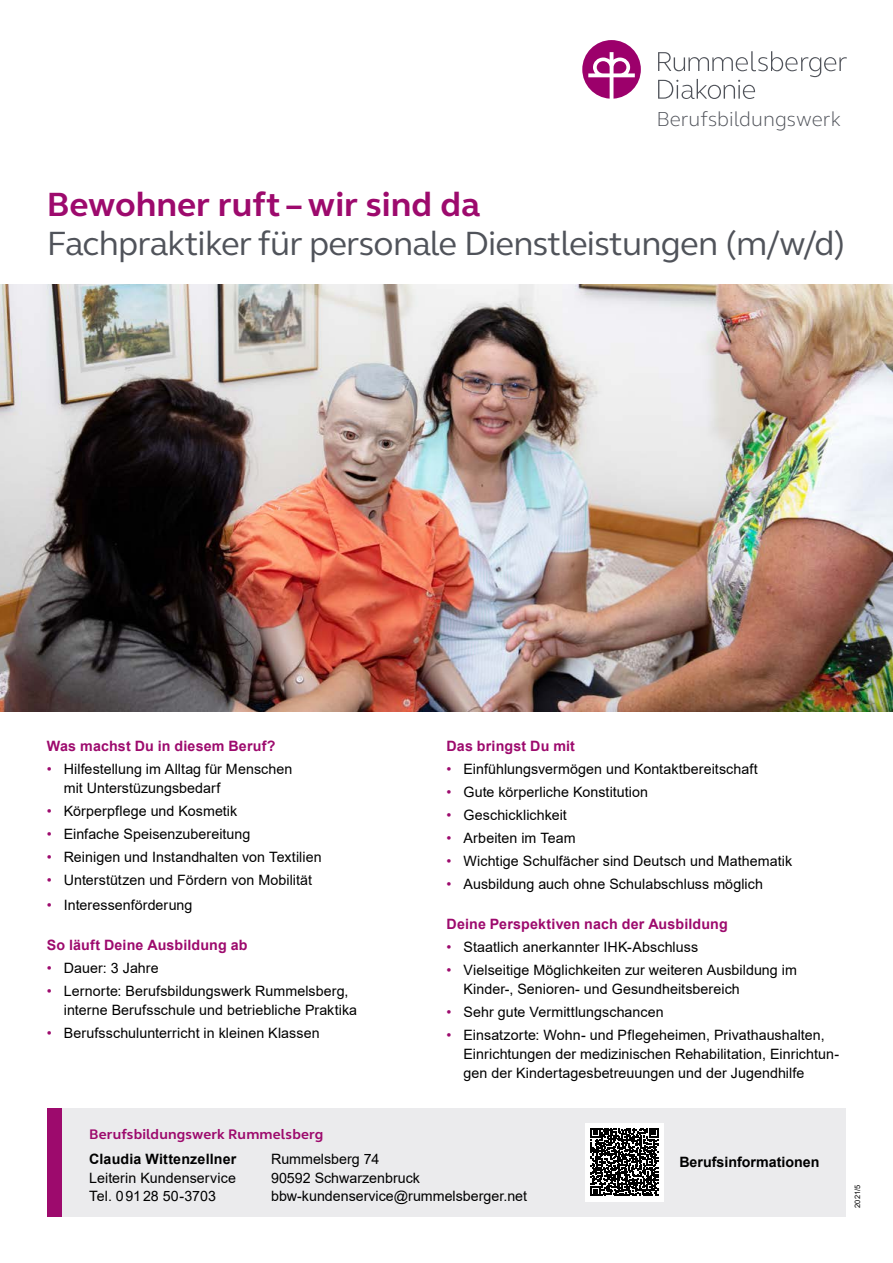
<style>
.page{position:relative;width:893px;height:1263px;background:#fff}
.page>*{position:absolute;margin:0;border:0;box-sizing:border-box;transform-origin:0 0}
.t1{font:34.5px "FS Elliot";letter-spacing:-.02em;color:#50535a}
.t2{font:700 34.5px "FS Elliot";color:#9d0a6d}
.t3{font:300 20.85px "FS Elliot";color:#50535a}
.t4{font:14.25px/18.8px "Arial";letter-spacing:.005em;color:#000}
.t5{font:700 14.25px "Arial";letter-spacing:.01em;color:#9d0a6d}
.t6{font:700 14.25px "Arial";color:#000}
.t7{font:700 14.25px "FS Elliot";letter-spacing:.01em;color:#9d0a6d}
.t8{font:7.5px "Arial";color:#000}
.s1{color:#9d0a6d}
</style>
<div class="page">
<svg style="left:658px;top:51px;width:189px;height:48px"></svg>
<svg style="left:582px;top:40px;width:59px;height:59px"></svg>
<img style="left:0;top:285px;width:893px;height:426px">
<div style="left:62px;top:1108px;width:784px;height:108px;background:#ebebed"></div>
<div style="left:47px;top:1108px;width:15px;height:108px;background:#9d0a6d"></div>
<div style="left:585px;top:1122px;width:79px;height:79px;background:#fff"></div>
<svg style="left:591px;top:1128px;width:67px;height:68px"></svg>
<h2 class="t3" style="left:656px;top:105px;width:186px">Berufsbildungswerk</h2>
<h1 class="t2" style="left:47px;top:181px;width:435px">Bewohner ruft – wir sind da</h1>
<h1 class="t1" style="left:47px;top:220px;width:800px">Fachpraktiker für personale Dienstleistungen (m/w/d)</h1>
<p class="t5" style="left:47px;top:736px;width:230px">Was machst Du in diesem Beruf?</p>
<p class="t4" style="left:64px;top:760px;width:230px;text-indent:-17px"><span class="s1">•</span> Hilfestellung im Alltag für Menschen mit Unterstüzungsbedarf</p>
<p class="t4" style="left:47px;top:802px;width:192px"><span class="s1">•</span> Körperpflege und Kosmetik</p>
<p class="t4" style="left:47px;top:825px;width:205px"><span class="s1">•</span> Einfache Speisenzubereitung</p>
<p class="t4" style="left:47px;top:848px;width:276px"><span class="s1">•</span> Reinigen und Instandhalten von Textilien</p>
<p class="t4" style="left:47px;top:871px;width:267px"><span class="s1">•</span> Unterstützen und Fördern von Mobilität</p>
<p class="t4" style="left:47px;top:896px;width:147px"><span class="s1">•</span> Interessenförderung</p>
<p class="t5" style="left:47px;top:935px;width:202px">So läuft Deine Ausbildung ab</p>
<p class="t4" style="left:47px;top:959px;width:113px"><span class="s1">•</span> Dauer: 3 Jahre</p>
<p class="t4" style="left:64px;top:982px;width:295px;text-indent:-17px"><span class="s1">•</span> Lernorte: Berufsbildungswerk Rummelsberg, interne Berufsschule und betriebliche Praktika</p>
<p class="t4" style="left:47px;top:1024px;width:274px"><span class="s1">•</span> Berufsschulunterricht in kleinen Klassen</p>
<p class="t5" style="left:446px;top:736px;width:130px">Das bringst Du mit</p>
<p class="t4" style="left:446px;top:760px;width:313px"><span class="s1">•</span> Einfühlungsvermögen und Kontaktbereitschaft</p>
<p class="t4" style="left:446px;top:783px;width:203px"><span class="s1">•</span> Gute körperliche Konstitution</p>
<p class="t4" style="left:446px;top:806px;width:122px"><span class="s1">•</span> Geschicklichkeit</p>
<p class="t4" style="left:446px;top:829px;width:131px"><span class="s1">•</span> Arbeiten im Team</p>
<p class="t4" style="left:446px;top:852px;width:347px"><span class="s1">•</span> Wichtige Schulfächer sind Deutsch und Mathematik</p>
<p class="t4" style="left:446px;top:875px;width:318px"><span class="s1">•</span> Ausbildung auch ohne Schulabschluss möglich</p>
<p class="t5" style="left:446px;top:914px;width:283px">Deine Perspektiven nach der Ausbildung</p>
<p class="t4" style="left:446px;top:938px;width:253px"><span class="s1">•</span> Staatlich anerkannter IHK-Abschluss</p>
<p class="t4" style="left:463px;top:961px;width:335px;text-indent:-17px"><span class="s1">•</span> Vielseitige Möglichkeiten zur weiteren Ausbildung im<br>Kinder-, Senioren- und Gesundheitsbereich</p>
<p class="t4" style="left:446px;top:1003px;width:219px"><span class="s1">•</span> Sehr gute Vermittlungschancen</p>
<p class="t4" style="left:463px;top:1026px;width:377px;text-indent:-17px"><span class="s1">•</span> Einsatzorte: Wohn- und Pflegeheimen, Privathaushalten,<br>Einrichtungen der medizinischen Rehabilitation, Einrichtun&shy;gen der Kindertagesbetreuungen und der Jugendhilfe</p>
<p class="t7" style="left:89px;top:1124px;width:236px">Berufsbildungswerk Rummelsberg</p>
<p class="t6" style="left:89px;top:1149px;width:149px">Claudia Wittenzellner</p>
<p class="t4" style="left:89px;top:1168px;width:148px">Leiterin Kundenservice<br>Tel. 09128 50-3703</p>
<p class="t4" style="left:271px;top:1149px;width:258px">Rummelsberg 74<br>90592 Schwarzenbruck bbw-kundenservice@rummelsberger.net</p>
<p class="t6" style="left:679px;top:1152px;width:142px">Berufsinformationen</p>
<p class="t8" style="left:852px;top:1208px;width:24px;rotate:-90deg">2021/5</p>
</div>
